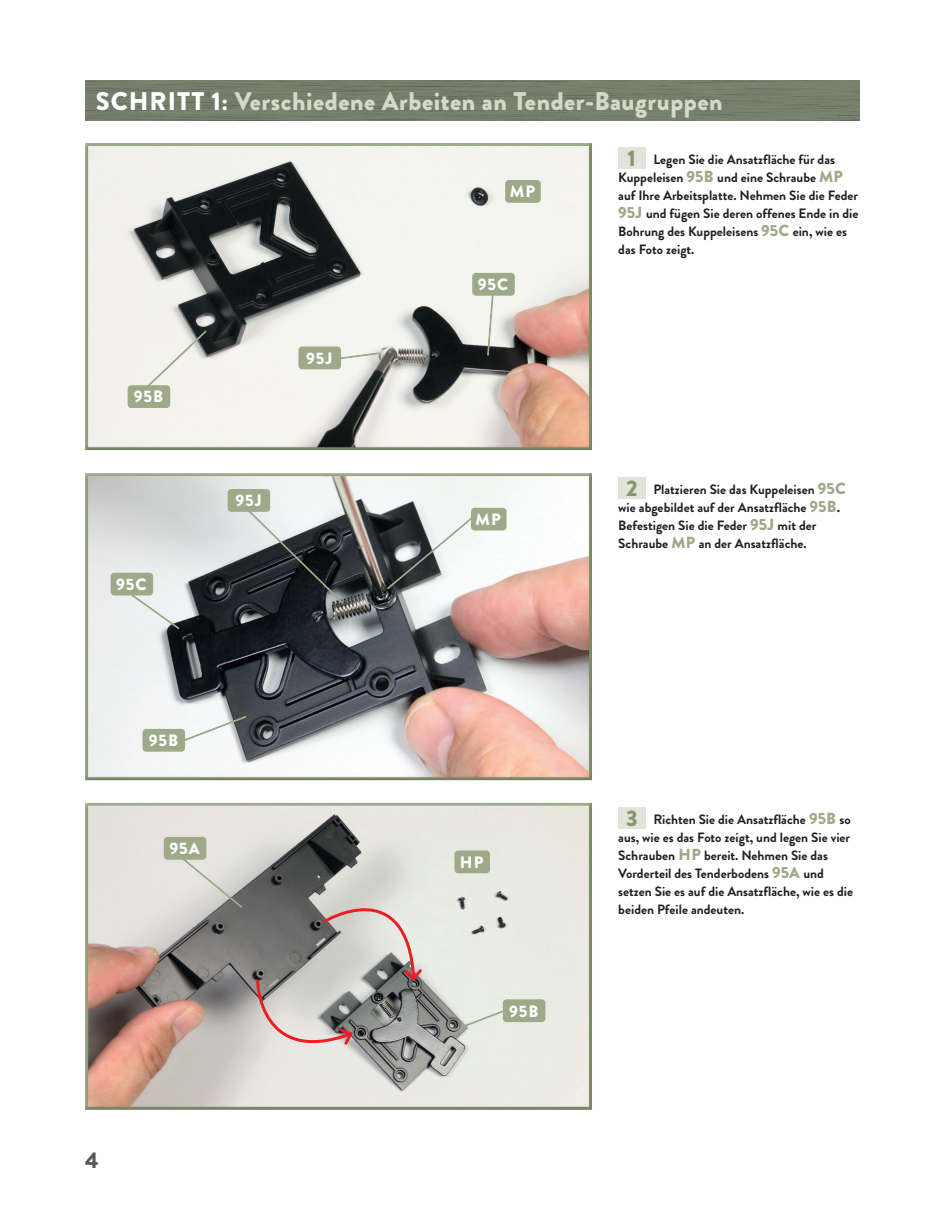
<style>
.page{position:relative;width:936px;height:1212px;background:#fff}
.page>*{position:absolute;margin:0;border:0;box-sizing:border-box;transform-origin:0 0}
.t1{font:900 25.5px "Brandon Grotesque";letter-spacing:.02em;color:#d4d9ca}
.t2{font:900 22.5px "Brandon Grotesque";color:#57585a}
.t3{font:900 16.5px "Brandon Grotesque";letter-spacing:.055em;color:#fff}
.t4{font:700 13.5px/18px "Brandon Grotesque";color:#231f20}
.s1{color:#fff}
.s2{font-weight:900;font-size:22.5px;color:#87966f}
.s3{font-weight:900;font-size:16.05px;color:#9da988}
.s4{font-size:14.55px}
</style>
<div class="page">
<img style="left:85px;top:81px;width:774px;height:39px">
<div style="left:618px;top:147px;width:27px;height:22px;background:#e1e5d9"></div>
<div style="left:85px;top:143px;width:508px;height:307px;background:#231f20;opacity:.15"></div>
<svg style="left:144px;top:327px;width:65px;height:62px"></svg>
<div style="left:128px;top:386px;width:41px;height:21px;background:#9da988;border-radius:3px"></div>
<div style="left:128px;top:385px;width:42px;height:23px;border:2px solid #9da988;border-radius:3px"></div>
<svg style="left:341px;top:351px;width:40px;height:11px"></svg>
<div style="left:299px;top:347px;width:41px;height:22px;background:#9da988;border-radius:3px"></div>
<div style="left:298px;top:347px;width:43px;height:22px;border:2px solid #9da988;border-radius:3px"></div>
<div style="left:618px;top:477px;width:27px;height:22px;background:#e1e5d9"></div>
<div style="left:85px;top:473px;width:508px;height:308px;background:#231f20;opacity:.15"></div>
<svg style="left:384px;top:514px;width:90px;height:77px"></svg>
<div style="left:618px;top:807px;width:27px;height:21px;background:#e1e5d9"></div>
<div style="left:85px;top:802px;width:508px;height:308px;background:#231f20;opacity:.15"></div>
<svg style="left:177px;top:853px;width:69px;height:58px"></svg>
<div style="left:164px;top:838px;width:41px;height:21px;background:#9da988;border-radius:3px"></div>
<div style="left:164px;top:837px;width:42px;height:23px;border:2px solid #9da988;border-radius:3px"></div>
<div style="left:506px;top:181px;width:34px;height:21px;background:#9da988;border-radius:3px"></div>
<div style="left:505px;top:180px;width:35px;height:23px;border:2px solid #9da988;border-radius:3px"></div>
<svg style="left:485px;top:296px;width:10px;height:62px"></svg>
<div style="left:473px;top:274px;width:41px;height:21px;background:#9da988;border-radius:3px"></div>
<div style="left:472px;top:273px;width:42px;height:23px;border:2px solid #9da988;border-radius:3px"></div>
<svg style="left:168px;top:713px;width:81px;height:35px"></svg>
<div style="left:143px;top:730px;width:41px;height:21px;background:#9da988;border-radius:3px"></div>
<div style="left:142px;top:729px;width:43px;height:23px;border:2px solid #9da988;border-radius:3px"></div>
<svg style="left:235px;top:498px;width:110px;height:108px"></svg>
<div style="left:228px;top:490px;width:41px;height:21px;background:#9da988;border-radius:3px"></div>
<div style="left:227px;top:489px;width:43px;height:23px;border:2px solid #9da988;border-radius:3px"></div>
<div style="left:471px;top:508px;width:34px;height:22px;background:#9da988;border-radius:3px"></div>
<div style="left:471px;top:508px;width:35px;height:22px;border:2px solid #9da988;border-radius:3px"></div>
<svg style="left:121px;top:586px;width:60px;height:46px"></svg>
<div style="left:111px;top:573px;width:41px;height:22px;background:#9da988;border-radius:3px"></div>
<div style="left:111px;top:573px;width:42px;height:22px;border:2px solid #9da988;border-radius:3px"></div>
<svg style="left:458px;top:1005px;width:56px;height:25px"></svg>
<div style="left:503px;top:1000px;width:41px;height:21px;background:#9da988;border-radius:3px"></div>
<div style="left:503px;top:999px;width:42px;height:23px;border:2px solid #9da988;border-radius:3px"></div>
<div style="left:455px;top:851px;width:34px;height:21px;background:#9da988;border-radius:3px"></div>
<div style="left:454px;top:850px;width:36px;height:23px;border:2px solid #9da988;border-radius:3px"></div>
<svg style="left:254px;top:871px;width:170px;height:196px"></svg>
<h1 class="t1" style="left:96px;top:83px;width:628px"><span class="s1">SCHRITT 1:</span> Verschiedene Arbeiten an Tender-Baugruppen</h1>
<p class="t4" style="left:618px;top:151px;width:241px;text-indent:9px"><span class="s2">1</span> Legen Sie die Ansatzfläche für das Kuppeleisen <span class="s3">95B</span> und eine Schraube <span class="s3">MP </span>auf Ihre Arbeitsplatte. Nehmen Sie die Feder <span class="s3">95J</span> und fügen Sie deren offenes Ende in die Bohrung des Kuppeleisens <span class="s3">95C</span> ein, wie es das Foto zeigt.</p>
<p class="t3" style="left:509px;top:180px;width:27px">MP</p>
<p class="t3" style="left:134px;top:385px;width:31px">95B</p>
<p class="t3" style="left:116px;top:572px;width:32px">95C</p>
<p class="t3" style="left:306px;top:346px;width:28px">95J</p>
<p class="t3" style="left:235px;top:489px;width:28px">95J</p>
<p class="t3" style="left:149px;top:729px;width:31px">95B</p>
<p class="t3" style="left:169px;top:837px;width:32px">95A</p>
<h2 class="t2" style="left:85px;top:1144px;width:15px">4</h2>
<p class="t3" style="left:478px;top:273px;width:32px">95C</p>
<p class="t3" style="left:475px;top:507px;width:27px">MP</p>
<p class="t4" style="left:618px;top:481px;width:229px;text-indent:8px"><span class="s2">2</span> Platzieren Sie das Kuppeleisen <span class="s3">95C </span>wie abgebildet auf der Ansatzfläche <span class="s3">95B</span><span class="s4">.<br></span>Befestigen Sie die Feder <span class="s3">95J</span> mit der Schraube <span class="s3">MP</span> an der Ansatzfläche.</p>
<p class="t3" style="left:460px;top:850px;width:25px">HP</p>
<p class="t3" style="left:509px;top:999px;width:31px">95B</p>
<p class="t4" style="left:618px;top:810px;width:236px;text-indent:8px"><span class="s2">3</span> Richten Sie die Ansatzfläche <span class="s3">95B</span> so aus, wie es das Foto zeigt, und legen Sie vier Schrauben <span class="s3">HP</span> bereit. Nehmen Sie das Vorderteil des Tenderbodens <span class="s3">95A</span> und setzen Sie es auf die Ansatzfläche, wie es die beiden Pfeile andeuten.</p>
</div>
